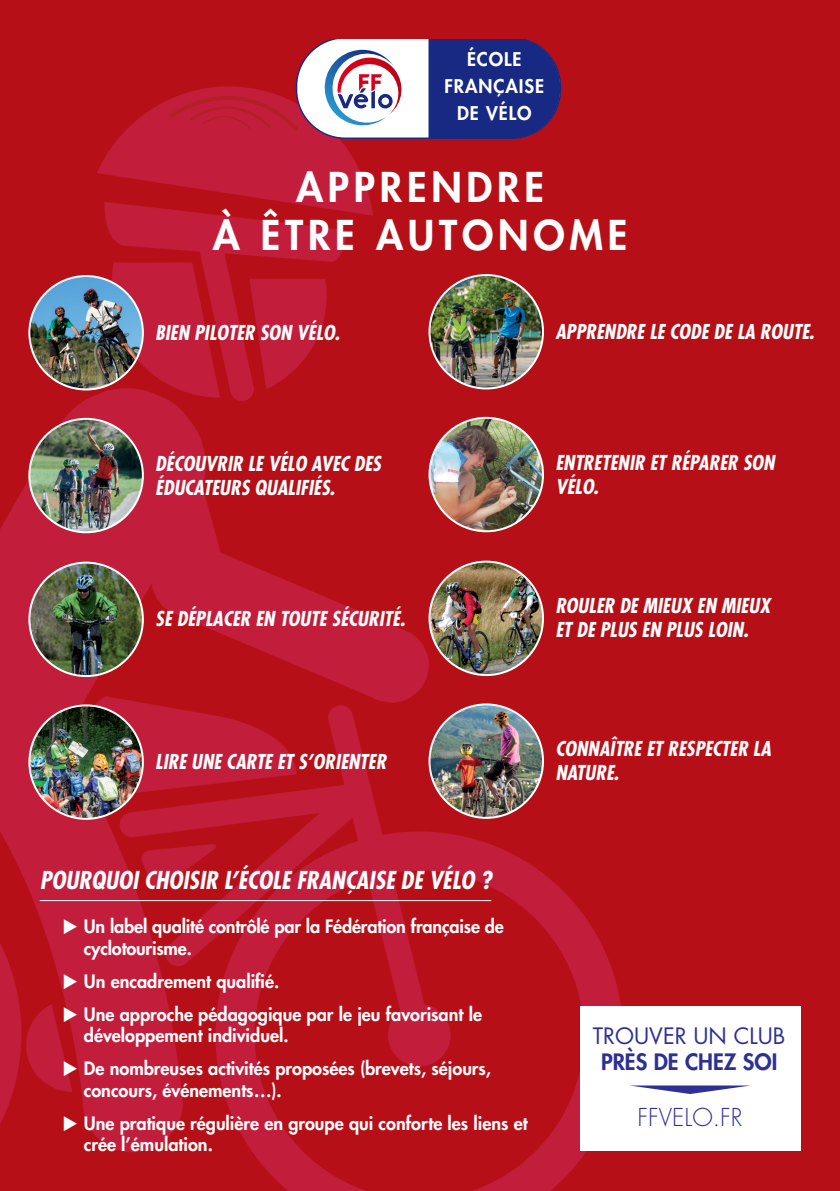
<style>
.page{position:relative;width:840px;height:1191px;background:#fff}
.page>*{position:absolute;margin:0;border:0;box-sizing:border-box;transform-origin:0 0}
.t1{font:800 40px/48px "Futura";letter-spacing:.12em;color:#fff;text-align:center}
.t2{font:italic 700 condensed 24px "Futura";color:#fff}
.t3{font:300 24px "Futura";color:#2e3092}
.t4{font:22px "Futura";color:#2e3092}
.t5{font:800 22px "Futura";color:#2e3092}
.t6{font:italic 700 condensed 20px/24px "Futura";color:#fff}
.t7{font:800 18.4px/27px "Futura";letter-spacing:.05em;color:#fff;text-align:center}
.t8{font:800 18px/21.6px "Futura";color:#fff}
</style>
<div class="page">
<img style="left:0;top:0;width:839px;height:1191px">
<svg style="left:296px;top:40px;width:265px;height:99px"></svg>
<hr style="left:40px;top:900px;width:451px;height:1px;background:#fff">
<img style="left:29px;top:276px;width:114px;height:113px;border-radius:57px">
<div style="left:28px;top:275px;width:116px;height:115px;border:2px solid #fff;border-radius:50%"></div>
<img style="left:29px;top:562px;width:114px;height:114px;border-radius:57px">
<div style="left:28px;top:561px;width:116px;height:116px;border:2px solid #fff;border-radius:50%"></div>
<img style="left:29px;top:419px;width:114px;height:113px;border-radius:57px">
<div style="left:28px;top:418px;width:116px;height:115px;border:2px solid #fff;border-radius:50%"></div>
<img style="left:29px;top:705px;width:114px;height:114px;border-radius:57px">
<div style="left:28px;top:704px;width:116px;height:116px;border:2px solid #fff;border-radius:50%"></div>
<img style="left:429px;top:275px;width:113px;height:113px;border-radius:57px">
<div style="left:428px;top:274px;width:115px;height:115px;border:2px solid #fff;border-radius:50%"></div>
<img style="left:429px;top:561px;width:113px;height:114px;border-radius:57px">
<div style="left:428px;top:560px;width:115px;height:116px;border:2px solid #fff;border-radius:50%"></div>
<img style="left:429px;top:418px;width:113px;height:113px;border-radius:57px">
<div style="left:428px;top:417px;width:115px;height:115px;border:2px solid #fff;border-radius:50%"></div>
<img style="left:429px;top:704px;width:113px;height:114px;border-radius:57px">
<div style="left:428px;top:703px;width:115px;height:116px;border:2px solid #fff;border-radius:50%"></div>
<div style="left:579px;top:1006px;width:220px;height:145px;background:#fff"></div>
<svg style="left:630px;top:1085px;width:120px;height:9px"></svg>
<p class="t7" style="left:444px;top:46px;width:101px">ÉCOLE<br>FRANÇAISE<br>DE VÉLO</p>
<h1 class="t1" style="left:212px;top:163px;width:416px">APPRENDRE<br>À ÊTRE AUTONOME</h1>
<p class="t6" style="left:155px;top:320px;width:186px">BIEN PILOTER SON VÉLO.</p>
<p class="t6" style="left:555px;top:319px;width:260px">APPRENDRE LE CODE DE LA ROUTE.</p>
<p class="t6" style="left:155px;top:451px;width:227px">DÉCOUVRIR LE VÉLO AVEC DES<br>ÉDUCATEURS QUALIFIÉS.</p>
<p class="t6" style="left:555px;top:450px;width:221px">ENTRETENIR ET RÉPARER SON<br>VÉLO.</p>
<p class="t6" style="left:155px;top:607px;width:251px">SE DÉPLACER EN TOUTE SÉCURITÉ.</p>
<p class="t6" style="left:555px;top:594px;width:216px">ROULER DE MIEUX EN MIEUX<br>ET DE PLUS EN PLUS LOIN.</p>
<p class="t6" style="left:155px;top:749px;width:232px">LIRE UNE CARTE ET S’ORIENTER</p>
<p class="t6" style="left:555px;top:736px;width:217px">CONNAÎTRE ET RESPECTER LA<br>NATURE.</p>
<h2 class="t2" style="left:40px;top:864px;width:453px">POURQUOI CHOISIR L’ÉCOLE FRANÇAISE DE VÉLO ?</h2>
<p class="t8" style="left:84px;top:915px;width:421px;text-indent:-21px">◆ Un label qualité contrôlé par la Fédération française de cyclotourisme.</p>
<p class="t8" style="left:62px;top:969px;width:218px">◆ Un encadrement qualifié.</p>
<p class="t8" style="left:84px;top:1002px;width:399px;text-indent:-21px">◆ Une approche pédagogique par le jeu favorisant le développement individuel.</p>
<p class="t8" style="left:84px;top:1057px;width:408px;text-indent:-21px">◆ De nombreuses activités proposées (brevets, séjours, concours, événements…).</p>
<p class="t8" style="left:84px;top:1112px;width:445px;text-indent:-21px">◆ Une pratique régulière en groupe qui conforte les liens et crée l’émulation.</p>
<p class="t4" style="left:592px;top:1020px;width:194px">TROUVER UN CLUB</p>
<p class="t5" style="left:600px;top:1047px;width:178px">PRÈS DE CHEZ SOI</p>
<h2 class="t3" style="left:637px;top:1101px;width:106px">FFVELO.FR</h2>
</div>
